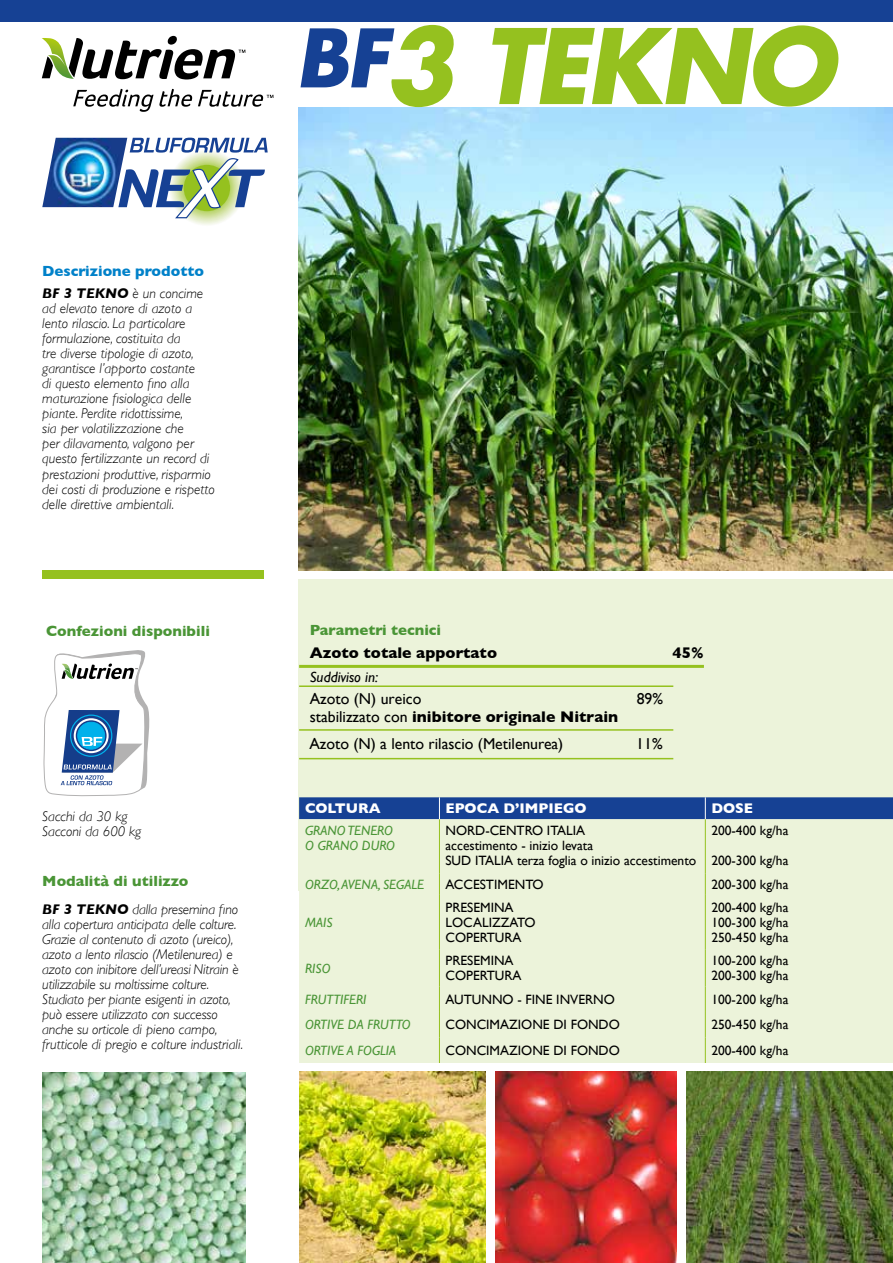
<style>
.page{position:relative;width:893px;height:1263px;background:#fff}
.page>*{position:absolute;margin:0;border:0;box-sizing:border-box;transform-origin:0 0}
.t1{font:italic 700 100.95px "Futura Std";letter-spacing:-.03em;color:#95c11f}
.t2{font:15.75px/26.7px "Gill Sans";color:#000}
.t3{font:700 15.75px "Gill Sans";color:#000}
.t4{font:700 15px "Gill Sans";color:#4a9536}
.t5{font:700 15px "Gill Sans";color:#0081c9}
.t6{font:italic 15px "Gill Sans";color:#000}
.t7{font:italic 300 14.25px/15px "Gill Sans";color:#000}
.t8{font:700 14.25px "Gill Sans";color:#fff}
.t9{font:13.5px/15px "Gill Sans";color:#000}
.t10{font:italic 13.5px/15px "Gill Sans";color:#4a9536}
.s1{font-weight:700}
</style>
<div class="page">
<img style="left:299px;top:1072px;width:187px;height:191px">
<img style="left:495px;top:1072px;width:182px;height:191px">
<img style="left:686px;top:1072px;width:207px;height:191px">
<div style="left:299px;top:579px;width:594px;height:311px;background:#ecf3da"></div>
<hr style="left:299px;top:665px;width:405px;height:3px;background:#95c11f">
<hr style="left:299px;top:685px;width:374px;height:2px;background:#95c11f">
<hr style="left:299px;top:729px;width:374px;height:2px;background:#95c11f">
<hr style="left:299px;top:758px;width:374px;height:1px;background:#95c11f">
<img style="left:42px;top:1072px;width:204px;height:191px">
<img style="left:299px;top:108px;width:594px;height:463px">
<svg style="left:42px;top:36px;width:203px;height:43px"></svg>
<svg style="left:73px;top:89px;width:119px;height:23px"></svg>
<svg style="left:198px;top:90px;width:75px;height:17px"></svg>
<svg style="left:43px;top:650px;width:107px;height:147px"></svg>
<div style="left:42px;top:571px;width:222px;height:8px;background:#95c11f"></div>
<svg style="left:118px;top:138px;width:150px;height:87px"></svg>
<img style="left:42px;top:138px;width:85px;height:69px">
<div style="left:299px;top:819px;width:594px;height:244px;background:#ecf3da"></div>
<div style="left:299px;top:797px;width:594px;height:22px;background:#164194"></div>
<hr style="left:439px;top:819px;width:1px;height:54px;background:#95c11f">
<hr style="left:705px;top:819px;width:1px;height:54px;background:#95c11f">
<svg style="left:439px;top:873px;width:1px;height:22px"></svg>
<svg style="left:705px;top:873px;width:1px;height:22px"></svg>
<hr style="left:439px;top:895px;width:1px;height:54px;background:#95c11f">
<hr style="left:705px;top:895px;width:1px;height:54px;background:#95c11f">
<hr style="left:439px;top:949px;width:1px;height:37px;background:#95c11f">
<hr style="left:705px;top:949px;width:1px;height:37px;background:#95c11f">
<svg style="left:439px;top:986px;width:1px;height:77px"></svg>
<svg style="left:705px;top:986px;width:1px;height:77px"></svg>
<div style="left:0;top:0;width:893px;height:21px;background:#164194"></div>
<h1 class="t1" style="left:296px;top:-1px;width:540px"><sup>BF</sup>3 TEKNO</h1>
<p class="t5" style="left:42px;top:259px;width:163px">Descrizione prodotto</p>
<p class="t7" style="left:42px;top:286px;width:174px"><span class="s1">BF 3 TEKNO</span> è un concime ad elevato tenore di azoto a lento rilascio. La particolare formulazione, costituita da<br>tre diverse tipologie di azoto, garantisce l’apporto costante<br>di questo elemento fino alla maturazione fisiologica delle piante. Perdite ridottissime,<br>sia per volatilizzazione che<br>per dilavamento, valgono per questo fertilizzante un record di prestazioni produttive, risparmio dei costi di produzione e rispetto delle direttive ambientali.</p>
<p class="t4" style="left:46px;top:619px;width:165px">Confezioni disponibili</p>
<p class="t7" style="left:42px;top:809px;width:101px">Sacchi da 30 kg<br>Sacconi da 600 kg</p>
<p class="t4" style="left:42px;top:869px;width:148px">Modalità di utilizzo</p>
<p class="t7" style="left:42px;top:901px;width:202px"><span class="s1">BF 3 TEKNO</span> dalla presemina fino alla copertura anticipata delle colture.<br>Grazie al contenuto di azoto (ureico), azoto a lento rilascio (Metilenurea) e azoto con inibitore dell’ureasi Nitrain è utilizzabile su moltissime colture.<br>Studiato per piante esigenti in azoto, può essere utilizzato con successo anche su orticole di pieno campo, frutticole di pregio e colture industriali.</p>
<p class="t4" style="left:310px;top:618px;width:133px">Parametri tecnici</p>
<p class="t3" style="left:310px;top:640px;width:189px">Azoto totale apportato</p>
<p class="t3" style="left:673px;top:640px;width:33px">45%</p>
<p class="t6" style="left:310px;top:668px;width:70px">Suddiviso in:</p>
<p class="t2" style="left:310px;top:685px;width:113px">Azoto (N) ureico</p>
<p class="t2" style="left:637px;top:685px;width:28px">89%</p>
<p class="t2" style="left:309px;top:703px;width:310px">stabilizzato con <span class="s1">inibitore originale</span> <span class="s1">Nitrain<br></span>Azoto (N) a lento rilascio (Metilenurea)</p>
<p class="t2" style="left:636px;top:730px;width:28px">11%</p>
<p class="t8" style="left:305px;top:797px;width:77px">COLTURA</p>
<p class="t8" style="left:445px;top:797px;width:143px">EPOCA D’IMPIEGO</p>
<p class="t8" style="left:711px;top:797px;width:43px">DOSE</p>
<p class="t10" style="left:305px;top:822px;width:92px">GRANO TENERO<br>O GRANO DURO</p>
<p class="t9" style="left:445px;top:822px;width:252px">NORD-CENTRO ITALIA<br>accestimento - inizio levata<br>SUD ITALIA terza foglia o inizio accestimento</p>
<p class="t9" style="left:711px;top:822px;width:79px">200-400 kg/ha</p>
<p class="t9" style="left:711px;top:852px;width:79px">200-300 kg/ha</p>
<p class="t10" style="left:305px;top:877px;width:120px">ORZO, AVENA, SEGALE</p>
<p class="t9" style="left:445px;top:876px;width:100px">ACCESTIMENTO</p>
<p class="t9" style="left:711px;top:876px;width:79px">200-300 kg/ha</p>
<p class="t10" style="left:305px;top:915px;width:29px">MAIS</p>
<p class="t9" style="left:445px;top:899px;width:92px">PRESEMINA<br>LOCALIZZATO<br>COPERTURA</p>
<p class="t9" style="left:711px;top:899px;width:79px;text-align:justify">200-400 kg/ha 100-300 kg/ha 250-450 kg/ha</p>
<p class="t10" style="left:305px;top:960px;width:27px">RISO</p>
<p class="t9" style="left:445px;top:953px;width:78px">PRESEMINA<br>COPERTURA</p>
<p class="t9" style="left:711px;top:953px;width:79px">100-200 kg/ha<br>200-300 kg/ha</p>
<p class="t10" style="left:305px;top:992px;width:63px">FRUTTIFERI</p>
<p class="t9" style="left:445px;top:992px;width:171px">AUTUNNO - FINE INVERNO</p>
<p class="t9" style="left:711px;top:992px;width:79px">100-200 kg/ha</p>
<p class="t10" style="left:305px;top:1017px;width:107px">ORTIVE DA FRUTTO</p>
<p class="t9" style="left:445px;top:1017px;width:176px">CONCIMAZIONE DI FONDO</p>
<p class="t9" style="left:711px;top:1017px;width:79px">250-450 kg/ha</p>
<p class="t10" style="left:305px;top:1043px;width:92px">ORTIVE A FOGLIA</p>
<p class="t9" style="left:445px;top:1043px;width:176px">CONCIMAZIONE DI FONDO</p>
<p class="t9" style="left:711px;top:1043px;width:79px">200-400 kg/ha</p>
</div>
